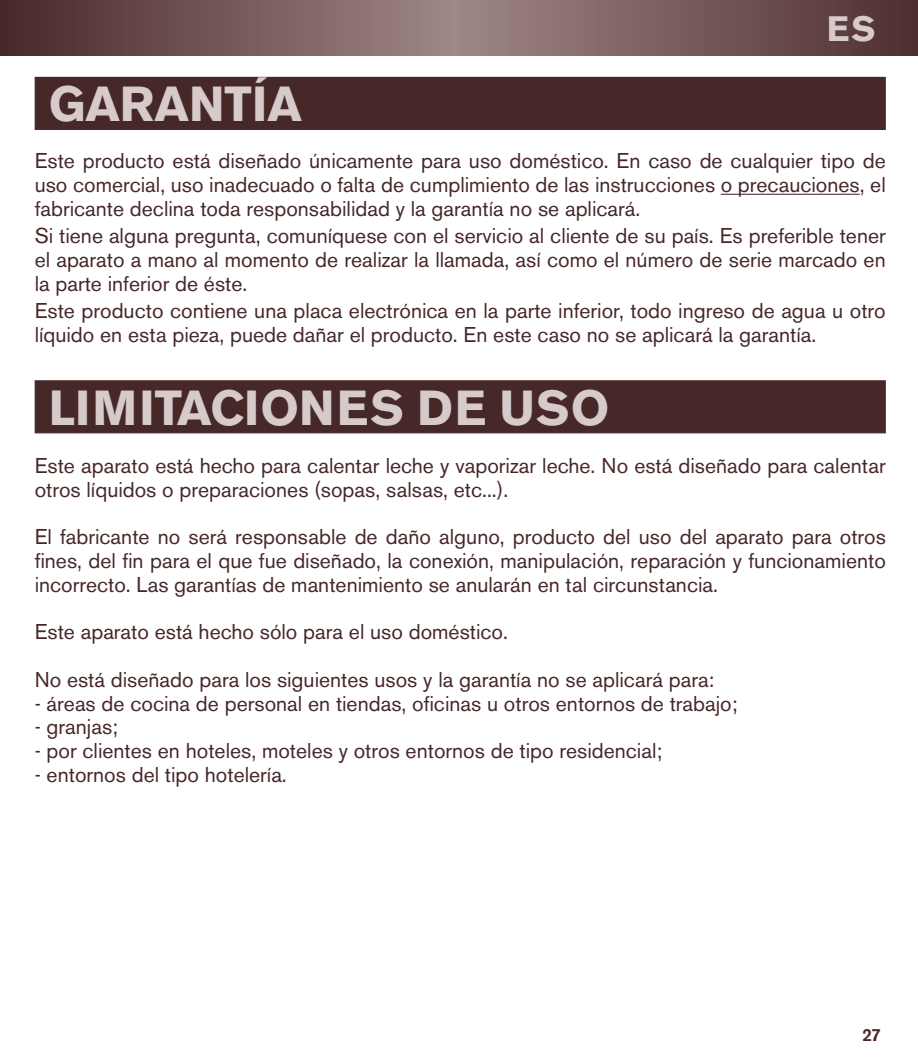
<style>
.page{position:relative;width:918px;height:1060px;background:#fff}
.page>*{position:absolute;margin:0;border:0;box-sizing:border-box;transform-origin:0 0}
.t1{font:700 48.75px "Akzidenz Grotesk BE";letter-spacing:.02em;color:#d6caca}
.t2{font:700 48.75px "Akzidenz Grotesk BE";color:#d6caca}
.t3{font:700 35px "Akzidenz Grotesk BE";color:#d6caca}
.t4{font:21.25px/23.8px "Akzidenz Grotesk BE";color:#472829;text-align:justify}
.t5{font:500 17.5px "Akzidenz Grotesk BE";color:#472829}
</style>
<div class="page">
<div style="left:35px;top:77px;width:850px;height:53px;background:#472829"></div>
<div style="left:35px;top:380px;width:850px;height:53px;background:#472829;border:1px solid #472829"></div>
<svg style="left:0;top:0;width:917px;height:56px;background:#755959"></svg>
<hr style="left:720px;top:194px;width:139px;height:1px;background:#472829">
<h2 class="t3" style="left:826px;top:9px;width:50px">ES</h2>
<h1 class="t2" style="left:49px;top:76px;width:254px">GARANTÍA</h1>
<p class="t4" style="left:35px;top:149px;width:852px">Este producto está diseñado únicamente para uso doméstico. En caso de cualquier tipo de uso comercial, uso inadecuado o falta de cumplimiento de las instrucciones o precauciones, el fabricante declina toda responsabilidad y la garantía no se aplicará.</p>
<p class="t4" style="left:35px;top:224px;width:852px">Si tiene alguna pregunta, comuníquese con el servicio al cliente de su país. Es preferible tener el aparato a mano al momento de realizar la llamada, así como el número de serie marcado en la parte inferior de éste.</p>
<p class="t4" style="left:35px;top:299px;width:852px">Este producto contiene una placa electrónica en la parte inferior, todo ingreso de agua u otro líquido en esta pieza, puede dañar el producto. En este caso no se aplicará la garantía.</p>
<h1 class="t1" style="left:49px;top:380px;width:561px">LIMITACIONES DE USO</h1>
<p class="t4" style="left:35px;top:454px;width:852px">Este aparato está hecho para calentar leche y vaporizar leche. No está diseñado para calentar otros líquidos o preparaciones (sopas, salsas, etc...).</p>
<p class="t4" style="left:35px;top:525px;width:852px">El fabricante no será responsable de daño alguno, producto del uso del aparato para otros fines, del fin para el que fue diseñado, la conexión, manipulación, reparación y funcionamiento incorrecto. Las garantías de mantenimiento se anularán en tal circunstancia.</p>
<p class="t4" style="left:35px;top:620px;width:474px">Este aparato está hecho sólo para el uso doméstico.</p>
<p class="t4" style="left:35px;top:667px;width:681px">No está diseñado para los siguientes usos y la garantía no se aplicará para:</p>
<p class="t4" style="left:35px;top:691px;width:704px">- áreas de cocina de personal en tiendas, oficinas u otros entornos de trabajo;</p>
<p class="t4" style="left:35px;top:715px;width:85px">- granjas;</p>
<p class="t4" style="left:35px;top:739px;width:629px">- por clientes en hoteles, moteles y otros entornos de tipo residencial;</p>
<p class="t4" style="left:35px;top:762px;width:253px">- entornos del tipo hotelería.</p>
<p class="t5" style="left:861px;top:1024px;width:20px">27</p>
</div>
